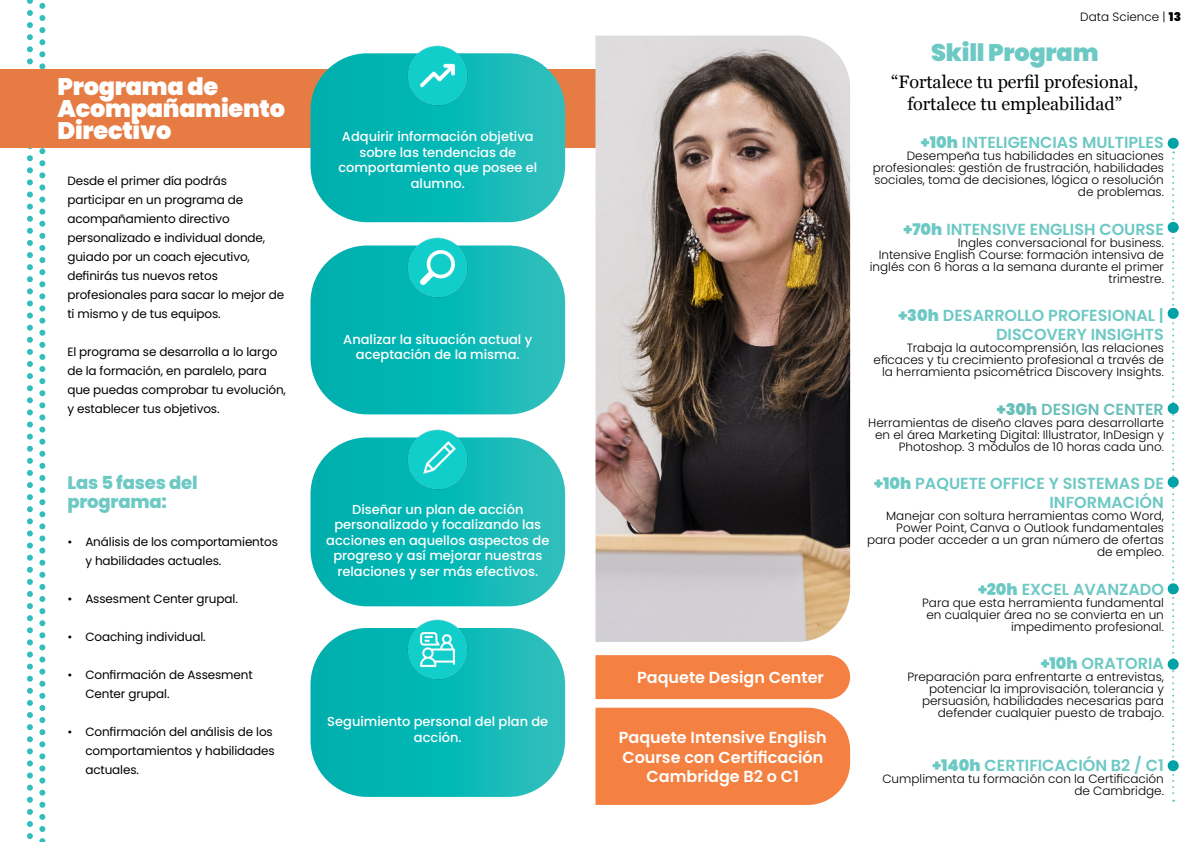
<style>
.page{position:relative;width:1191px;height:842px;background:#fff}
.page>*{position:absolute;margin:0;border:0;box-sizing:border-box;transform-origin:0 0}
.t1{font:900 24px/22px "Poppins";letter-spacing:-.01em;color:#fff}
.t2{font:900 24px "Poppins";letter-spacing:-.01em;color:#6dc9c4}
.t3{font:18px "Georgia";color:#000}
.Cuerpo_parrafo_negro{font:800 18px/19px "Poppins";letter-spacing:-.01em;color:#6dc9c4}
.t4{font:600 16px/19.2px "Poppins";color:#6dc9c4;text-align:right}
.t5{font:600 16px/19.2px "Poppins";color:#fff;text-align:center}
.t6{font:600 16px "Poppins";color:#69bfba}
.t7{font:500 13px/15.6px "Poppins";color:#fff;text-align:center}
.t8{font:300 12px/12px "Poppins";color:#000;text-align:right}
.Cuerpo_parrafo_negro-2{font:12px/19px "Poppins";letter-spacing:-.01em;color:#000}
.s1{font-weight:900}
</style>
<div class="page">
<svg style="left:39px;top:3px;width:6px;height:839px"></svg>
<svg style="left:27px;top:0;width:6px;height:839px"></svg>
<div style="left:0;top:69px;width:690px;height:79px;background:#e67c44"></div>
<svg style="left:310px;top:628px;width:255px;height:169px;background:#1ebcba"></svg>
<svg style="left:310px;top:437px;width:255px;height:169px;background:#1ebcba"></svg>
<img style="left:408px;top:429px;width:60px;height:60px">
<img style="left:408px;top:619px;width:60px;height:61px">
<svg style="left:1172px;top:151px;width:2px;height:651px"></svg>
<div style="left:1167px;top:138px;width:11px;height:11px;border:6px solid #00a2a6;border-radius:50%"></div>
<div style="left:1167px;top:659px;width:11px;height:11px;border:6px solid #00a2a6;border-radius:50%"></div>
<div style="left:1167px;top:403px;width:11px;height:11px;border:6px solid #00a2a6;border-radius:50%"></div>
<div style="left:1167px;top:222px;width:11px;height:11px;border:6px solid #00a2a6;border-radius:50%"></div>
<img style="left:595px;top:36px;width:255px;height:606px">
<div style="left:1167px;top:583px;width:11px;height:11px;border:6px solid #00a2a6;border-radius:50%"></div>
<div style="left:1167px;top:477px;width:11px;height:11px;border:6px solid #00a2a6;border-radius:50%"></div>
<div style="left:1167px;top:308px;width:11px;height:11px;border:6px solid #00a2a6;border-radius:50%"></div>
<div style="left:595px;top:708px;width:255px;height:97px;background:#f48041"></div>
<div style="left:1167px;top:760px;width:11px;height:11px;border:6px solid #00a2a6;border-radius:50%"></div>
<div style="left:595px;top:655px;width:255px;height:44px;background:#f48041"></div>
<svg style="left:310px;top:245px;width:255px;height:169px;background:#1ebcba"></svg>
<svg style="left:310px;top:53px;width:255px;height:169px;background:#1ebab8"></svg>
<img style="left:408px;top:237px;width:60px;height:60px">
<img style="left:408px;top:45px;width:60px;height:60px">
<p class="t1" style="left:57px;top:76px;width:229px">Programa de<br>Acompañamiento<br>Directivo</p>
<p class="Cuerpo_parrafo_negro-2" style="left:67px;top:171px;width:218px">Desde el primer día podrás participar en un programa de acompañamiento directivo personalizado e individual donde, guiado por un coach ejecutivo, definirás tus nuevos retos profesionales para sacar lo mejor de ti mismo y de tus equipos.</p>
<p class="Cuerpo_parrafo_negro-2" style="left:67px;top:342px;width:220px">El programa se desarrolla a lo largo de la formación, en paralelo, para que puedas comprobar tu evolución, y establecer tus objetivos.</p>
<p class="Cuerpo_parrafo_negro" style="left:67px;top:473px;width:132px">Las 5 fases del programa:</p>
<p class="Cuerpo_parrafo_negro-2" style="left:85px;top:532px;width:194px;text-indent:-18px">• Análisis de los comportamientos y habilidades actuales.</p>
<p class="Cuerpo_parrafo_negro-2" style="left:67px;top:589px;width:172px">• Assesment Center grupal.</p>
<p class="Cuerpo_parrafo_negro-2" style="left:67px;top:627px;width:140px">• Coaching individual.</p>
<p class="Cuerpo_parrafo_negro-2" style="left:85px;top:665px;width:169px;text-indent:-18px">• Confirmación de Assesment<br>Center grupal.</p>
<p class="Cuerpo_parrafo_negro-2" style="left:85px;top:722px;width:191px;text-indent:-18px">• Confirmación del análisis de los comportamientos y habilidades actuales.</p>
<p class="t7" style="left:338px;top:129px;width:200px">Adquirir información objetiva sobre las tendencias de comportamiento que posee el alumno.</p>
<p class="t7" style="left:343px;top:331px;width:190px">Analizar la situación actual y aceptación de la misma.</p>
<p class="t7" style="left:326px;top:501px;width:225px">Diseñar un plan de acción personalizado y focalizando las acciones en aquellos aspectos de progreso y así mejorar nuestras relaciones y ser más efectivos.</p>
<p class="t7" style="left:327px;top:714px;width:222px">Seguimiento personal del plan de acción.</p>
<p class="t5" style="left:637px;top:668px;width:188px">Paquete Design Center</p>
<p class="t5" style="left:619px;top:728px;width:209px">Paquete Intensive English<br>Course con Certificación<br>Cambridge B2 o C1</p>
<p class="t8" style="left:1080px;top:11px;width:102px">Data Science | <span class="s1">13</span></p>
<p class="t2" style="left:931px;top:38px;width:169px">Skill Program</p>
<p class="t3" style="left:891px;top:69px;width:249px">“Fortalece tu perfil profesional,</p>
<p class="t3" style="left:907px;top:91px;width:216px">fortalece tu empleabilidad”</p>
<p class="t4" style="left:921px;top:133px;width:244px"><span class="s1">+10h</span> INTELIGENCIAS MULTIPLES</p>
<p class="t8" style="left:872px;top:150px;width:293px">Desempeña tus habilidades en situaciones profesionales: gestión de frustración, habilidades sociales, toma de decisiones, lógica o resolución de problemas.</p>
<p class="t4" style="left:903px;top:219px;width:262px"><span class="s1">+70h</span> INTENSIVE ENGLISH COURSE</p>
<p class="t8" style="left:957px;top:236px;width:208px">Ingles conversacional for business.</p>
<p class="t8" style="left:870px;top:248px;width:295px">Intensive English Course: formación intensiva de inglés con 6 horas a la semana durante el primer trimestre.</p>
<p class="t4" style="left:898px;top:306px;width:267px"><span class="s1">+30h</span> DESARROLLO PROFESIONAL |<br>DISCOVERY INSIGHTS</p>
<p class="t8" style="left:873px;top:342px;width:292px">Trabaja la autocomprensión, las relaciones eficaces y tu crecimiento profesional a través de la herramienta psicométrica Discovery Insights.</p>
<p class="t6" style="left:996px;top:400px;width:168px"><span class="s1">+30h</span> DESIGN CENTER</p>
<p class="t8" style="left:868px;top:416px;width:297px">Herramientas de diseño claves para desarrollarte en el área Marketing Digital: Illustrator, InDesign y<br>Photoshop. 3 módulos de 10 horas cada uno.</p>
<p class="t4" style="left:874px;top:474px;width:291px"><span class="s1">+10h</span> PAQUETE OFFICE Y SISTEMAS DE<br>INFORMACIÓN</p>
<p class="t8" style="left:867px;top:510px;width:298px">Manejar con soltura herramientas como Word, Power Point, Canva o Outlook fundamentales para poder acceder a un gran número de ofertas de empleo.</p>
<p class="t4" style="left:978px;top:579px;width:187px"><span class="s1">+20h</span> EXCEL AVANZADO</p>
<p class="t8" style="left:922px;top:596px;width:243px">Para que esta herramienta fundamental en cualquier área no se convierta en un impedimento profesional.</p>
<p class="t4" style="left:1040px;top:654px;width:125px"><span class="s1">+10h</span> ORATORIA</p>
<p class="t8" style="left:907px;top:671px;width:258px">Preparación para enfrentarte a entrevistas, potenciar la improvisación, tolerancia y persuasión, habilidades necesarias para defender cualquier puesto de trabajo.</p>
<p class="t4" style="left:932px;top:755px;width:233px"><span class="s1">+140h</span> CERTIFICACIÓN B2 / C1</p>
<p class="t8" style="left:882px;top:772px;width:283px">Cumplimenta tu formación con la Certificación de Cambridge.</p>
</div>
